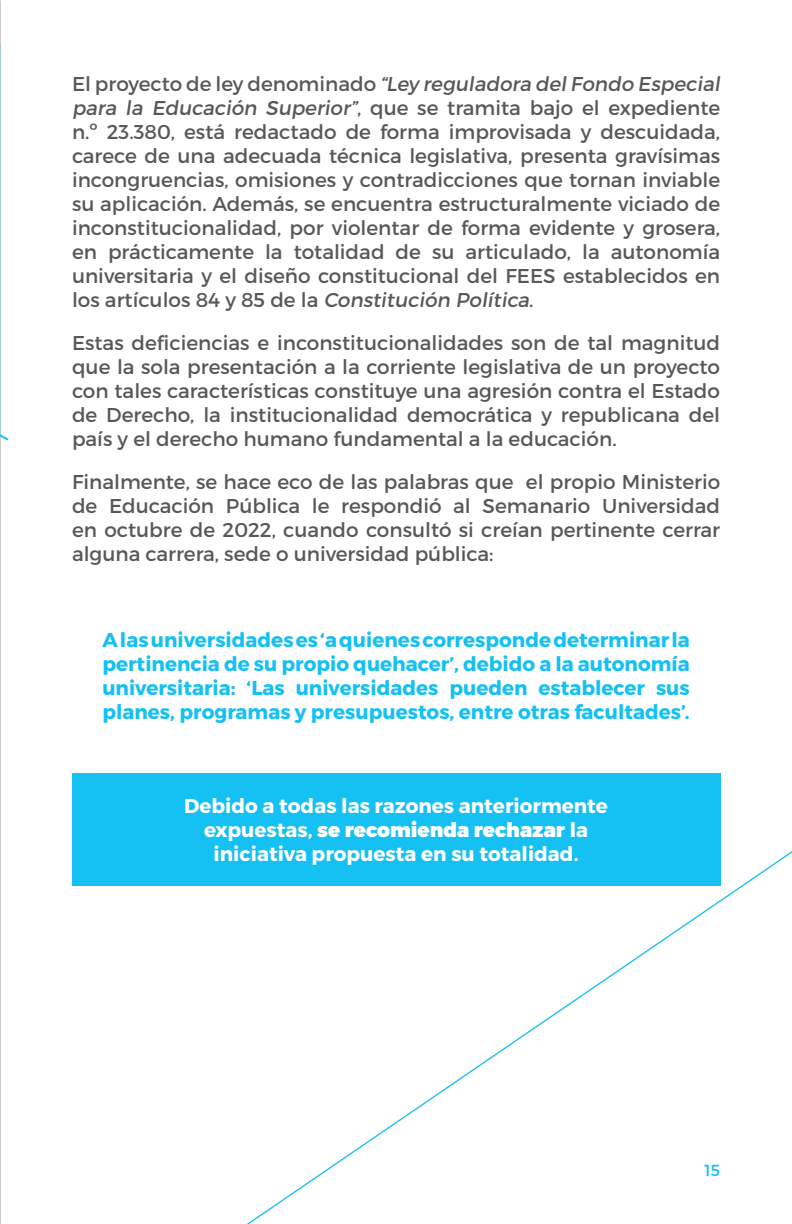
<style>
.page{position:relative;width:792px;height:1224px;background:#fff}
.page>*{position:absolute;margin:0;border:0;box-sizing:border-box;transform-origin:0 0}
.t1{font:20px/24px "Trueno Rg";color:#57585a;text-align:justify}
.t2{font:20px/24px "Trueno Bd";color:#15c0f2;text-align:justify}
.t3{font:20px "Trueno Bd";color:#fff}
.t4{font:20px "Trueno Rg It";color:#57585a}
.t5{font:20px "Trueno Blk";color:#fff}
.t6{font:16px "Trueno Rg";color:#15c0f2}
.s1{font-family:"Trueno Rg"}
.s2{font-family:"Trueno Rg It"}
.s3{font-family:"Trueno Bd"}
</style>
<div class="page">
<div style="left:72px;top:773px;width:648px;height:113px;background:#15c0f2"></div>
<svg style="left:247px;top:773px;width:545px;height:451px"></svg>
<img style="left:0;top:0;width:1px;height:1224px">
<svg style="left:0;top:0;width:9px;height:442px"></svg>
<p class="t4" style="left:72px;top:72px;width:650px"><span class="s1">El proyecto de ley denominado</span> “Ley reguladora del Fondo Especial</p>
<p class="t1" style="left:72px;top:96px;width:650px"><span class="s2">para la Educación Superior”</span>, que se tramita bajo el expediente n.º 23.380, está redactado de forma improvisada y descuidada, carece de una adecuada técnica legislativa, presenta gravísimas incongruencias, omisiones y contradicciones que tornan inviable su aplicación. Además, se encuentra estructuralmente viciado de inconstitucionalidad, por violentar de forma evidente y grosera, en prácticamente la totalidad de su articulado, la autonomía universitaria y el diseño constitucional del FEES establecidos en los artículos 84 y 85 de la <span class="s2">Constitución Política</span>.</p>
<p class="t1" style="left:72px;top:331px;width:650px">Estas deficiencias e inconstitucionalidades son de tal magnitud que la sola presentación a la corriente legislativa de un proyecto con tales características constituye una agresión contra el Estado de Derecho, la institucionalidad democrática y republicana del país y el derecho humano fundamental a la educación.</p>
<p class="t1" style="left:72px;top:470px;width:650px">Finalmente, se hace eco de las palabras que el propio Ministerio de Educación Pública le respondió al Semanario Universidad en octubre de 2022, cuando consultó si creían pertinente cerrar alguna carrera, sede o universidad pública:</p>
<p class="t2" style="left:102px;top:628px;width:589px">A las universidades es ‘a quienes corresponde determinar la pertinencia de su propio quehacer’, debido a la autonomía universitaria: ‘Las universidades pueden establecer sus planes, programas y presupuestos, entre otras facultades’.</p>
<p class="t3" style="left:184px;top:793px;width:425px">Debido a todas las razones anteriormente</p>
<p class="t5" style="left:204px;top:817px;width:386px"><span class="s3">expuestas,</span> se recomienda rechazar <span class="s3">la</span></p>
<p class="t3" style="left:214px;top:841px;width:366px">iniciativa propuesta en su totalidad.</p>
<p class="t6" style="left:705px;top:1161px;width:17px">15</p>
</div>
